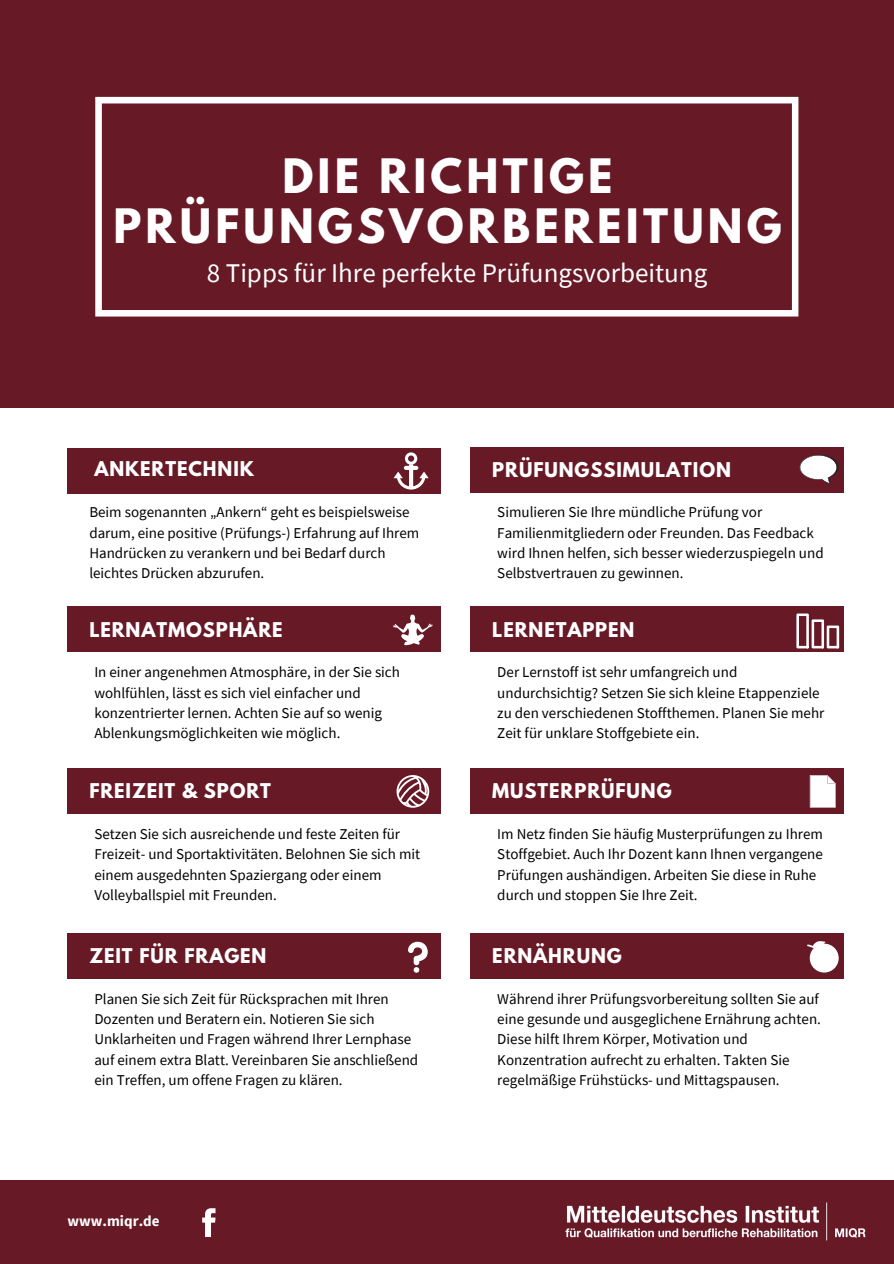
<style>
.page{position:relative;width:894px;height:1264px;background:#fff}
.page>*{position:absolute;margin:0;border:0;box-sizing:border-box;transform-origin:0 0}
.t1{font:700 42px/49.5px "League Spartan";letter-spacing:.1em;color:#fff;text-align:center}
.t2{font:27px "Source Sans Pro";color:#fff}
.t3{font:700 18px "League Spartan";letter-spacing:.05em;color:#fff}
.t4{font:15px/20.2px "Source Sans Pro";color:#000}
.t5{font:700 15px "Source Sans Pro";color:#fff}
</style>
<div class="page">
<div style="left:0;top:0;width:893px;height:408px;background:#671926"></div>
<svg style="left:95px;top:97px;width:703px;height:219px"></svg>
<div style="left:68px;top:448px;width:372px;height:45px;background:#671926"></div>
<div style="left:68px;top:607px;width:372px;height:45px;background:#671926"></div>
<div style="left:0;top:1179px;width:893px;height:84px;background:#671926"></div>
<img style="left:565px;top:1202px;width:301px;height:39px">
<svg style="left:393px;top:452px;width:35px;height:37px"></svg>
<svg style="left:393px;top:614px;width:40px;height:31px"></svg>
<div style="left:68px;top:768px;width:372px;height:45px;background:#671926"></div>
<svg style="left:396px;top:775px;width:33px;height:32px"></svg>
<div style="left:68px;top:933px;width:372px;height:45px;background:#671926"></div>
<svg style="left:408px;top:941px;width:19px;height:31px"></svg>
<div style="left:470px;top:447px;width:373px;height:45px;background:#671926"></div>
<svg style="left:799px;top:455px;width:39px;height:29px"></svg>
<div style="left:470px;top:607px;width:373px;height:45px;background:#671926"></div>
<svg style="left:796px;top:613px;width:43px;height:35px"></svg>
<div style="left:470px;top:768px;width:373px;height:45px;background:#671926"></div>
<svg style="left:809px;top:775px;width:26px;height:32px"></svg>
<div style="left:470px;top:933px;width:373px;height:45px;background:#671926"></div>
<svg style="left:202px;top:1208px;width:13px;height:28px"></svg>
<div style="left:809px;top:943px;width:29px;height:29px;background:#fff;border-radius:50%"></div>
<svg style="left:807px;top:941px;width:18px;height:9px"></svg>
<h1 class="t1" style="left:113px;top:157px;width:669px">DIE RICHTIGE<br>PRÜFUNGSVORBEREITUNG</h1>
<h2 class="t2" style="left:207px;top:255px;width:501px">8 Tipps für Ihre perfekte Prüfungsvorbeitung</h2>
<p class="t3" style="left:94px;top:460px;width:161px">ANKERTECHNIK</p>
<p class="t4" style="left:89px;top:502px;width:331px">Beim sogenannten „Ankern“ geht es beispielsweise darum, eine positive (Prüfungs-) Erfahrung auf Ihrem Handrücken zu verankern und bei Bedarf durch leichtes Drücken abzurufen.</p>
<p class="t3" style="left:89px;top:620px;width:195px">LERNATMOSPHÄRE</p>
<p class="t4" style="left:94px;top:661px;width:307px">In einer angenehmen Atmosphäre, in der Sie sich wohlfühlen, lässt es sich viel einfacher und konzentrierter lernen. Achten Sie auf so wenig Ablenkungsmöglichkeiten wie möglich.</p>
<p class="t3" style="left:89px;top:782px;width:183px">FREIZEIT &amp; SPORT</p>
<p class="t4" style="left:94px;top:823px;width:327px">Setzen Sie sich ausreichende und feste Zeiten für Freizeit- und Sportaktivitäten. Belohnen Sie sich mit einem ausgedehnten Spaziergang oder einem Volleyballspiel mit Freunden.</p>
<p class="t3" style="left:89px;top:947px;width:179px">ZEIT FÜR FRAGEN</p>
<p class="t4" style="left:94px;top:988px;width:325px">Planen Sie sich Zeit für Rücksprachen mit Ihren Dozenten und Beratern ein. Notieren Sie sich Unklarheiten und Fragen während Ihrer Lernphase auf einem extra Blatt. Vereinbaren Sie anschließend ein Treffen, um offene Fragen zu klären.</p>
<p class="t5" style="left:68px;top:1211px;width:93px">www.miqr.de</p>
<p class="t3" style="left:492px;top:460px;width:240px">PRÜFUNGSSIMULATION</p>
<p class="t4" style="left:497px;top:502px;width:328px">Simulieren Sie Ihre mündliche Prüfung vor Familienmitgliedern oder Freunden. Das Feedback wird Ihnen helfen, sich besser wiederzuspiegeln und Selbstvertrauen zu gewinnen.</p>
<p class="t3" style="left:492px;top:620px;width:144px">LERNETAPPEN</p>
<p class="t4" style="left:497px;top:661px;width:328px">Der Lernstoff ist sehr umfangreich und undurchsichtig? Setzen Sie sich kleine Etappenziele zu den verschiedenen Stoffthemen. Planen Sie mehr Zeit für unklare Stoffgebiete ein.</p>
<p class="t3" style="left:492px;top:782px;width:181px">MUSTERPRÜFUNG</p>
<p class="t4" style="left:497px;top:823px;width:327px">Im Netz finden Sie häufig Musterprüfungen zu Ihrem Stoffgebiet. Auch Ihr Dozent kann Ihnen vergangene Prüfungen aushändigen. Arbeiten Sie diese in Ruhe durch und stoppen Sie Ihre Zeit.</p>
<p class="t3" style="left:492px;top:947px;width:131px">ERNÄHRUNG</p>
<p class="t4" style="left:497px;top:988px;width:325px">Während ihrer Prüfungsvorbereitung sollten Sie auf eine gesunde und ausgeglichene Ernährung achten.<br>Diese hilft Ihrem Körper, Motivation und Konzentration aufrecht zu erhalten. Takten Sie regelmäßige Frühstücks- und Mittagspausen.</p>
</div>
